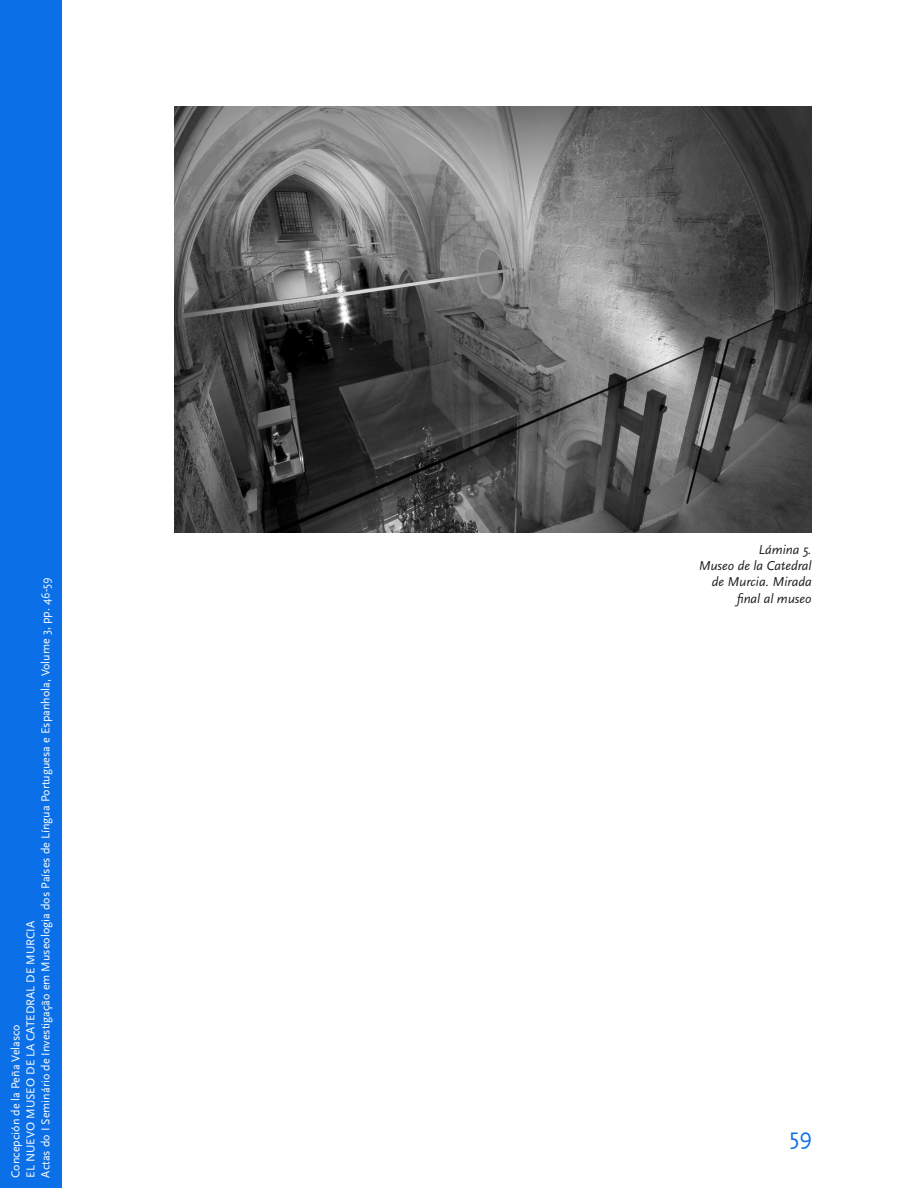
<style>
.page{position:relative;width:918px;height:1188px;background:#fff}
.page>*{position:absolute;margin:0;border:0;box-sizing:border-box;transform-origin:0 0}
.t1{font:24px "Scala Sans Pro";color:#0b70e8}
.legenda_da_figura{font:italic 13.5px/16.2px "Scala Sans Pro";color:#231f20;text-align:right}
.t2{font:12px/15px "Scala Sans Pro";color:#fff}
</style>
<div class="page">
<div style="left:0;top:0;width:62px;height:1188px;background:#0b70e8"></div>
<img style="left:174px;top:106px;width:638px;height:427px">
<p class="t2" style="left:8px;top:1178px;width:601px;rotate:-90deg">Concepción de la Peña Velasco<br>EL NUEVO MUSEO DE LA CATEDRAL DE MURCIA<br>Actas do I Seminário de Investigação em Museologia dos Países de Língua Portuguesa e Espanhola, Volume 3, pp. 46-59</p>
<p class="legenda_da_figura" style="left:758px;top:541px;width:55px">Lámina 5.</p>
<p class="legenda_da_figura" style="left:699px;top:558px;width:114px">Museo de la Catedral de Murcia. Mirada final al museo</p>
<h1 class="t1" style="left:789px;top:1123px;width:24px">59</h1>
</div>
